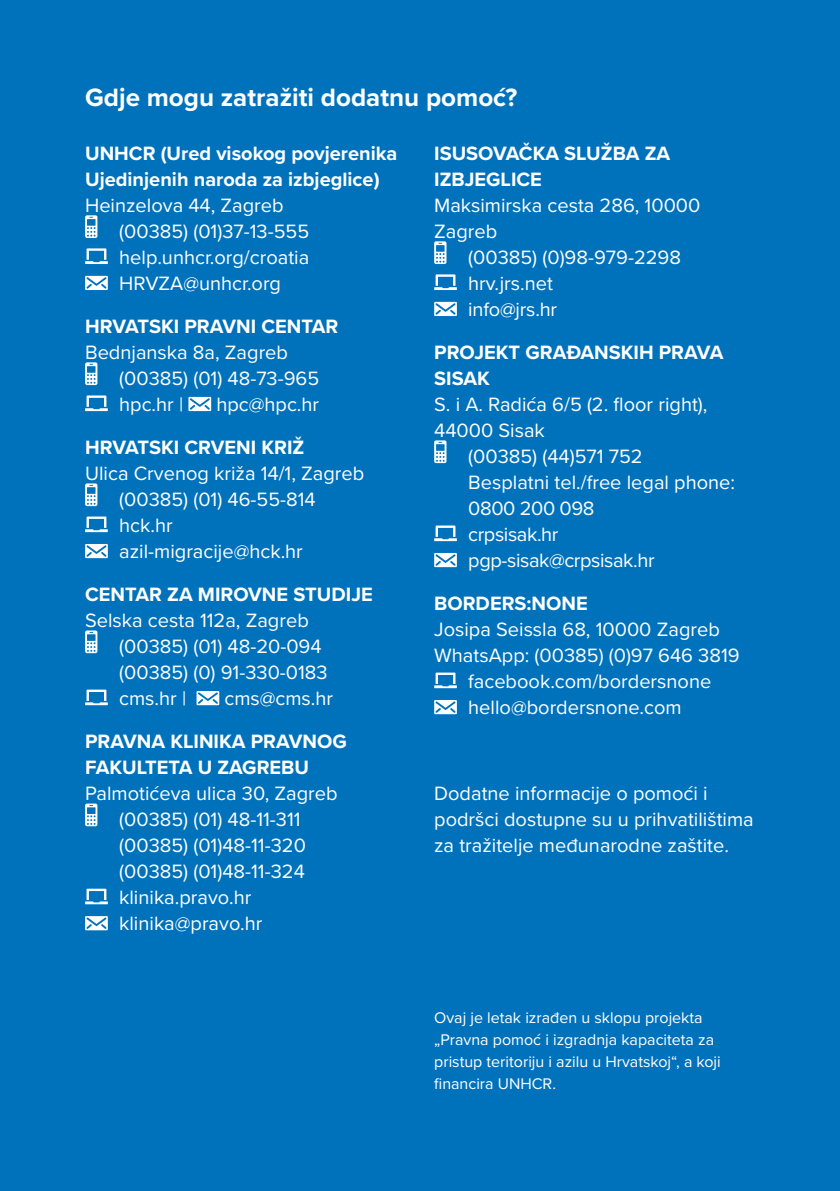
<style>
.page{position:relative;width:840px;height:1191px;background:#fff}
.page>*{position:absolute;margin:0;border:0;box-sizing:border-box;transform-origin:0 0}
.t1{font:700 26px "Proxima Nova";color:#fff}
.t2{font:20px/26px "Proxima Nova";color:#fff}
.t3{font:700 20px/26px "Proxima Nova";color:#fff}
.t4{font:20px "Proxima Nova";letter-spacing:-.02em;color:#fff}
.t5{font:16px/22px "Proxima Nova";color:#fff}
</style>
<div class="page">
<div style="left:0;top:0;width:839px;height:1191px;background:#0072bc"></div>
<svg style="left:85px;top:215px;width:12px;height:23px"></svg>
<svg style="left:85px;top:248px;width:23px;height:16px"></svg>
<svg style="left:85px;top:276px;width:23px;height:14px"></svg>
<svg style="left:85px;top:362px;width:12px;height:23px"></svg>
<svg style="left:85px;top:395px;width:23px;height:16px"></svg>
<svg style="left:188px;top:397px;width:23px;height:14px"></svg>
<svg style="left:85px;top:483px;width:12px;height:23px"></svg>
<svg style="left:85px;top:516px;width:23px;height:16px"></svg>
<svg style="left:85px;top:544px;width:23px;height:14px"></svg>
<svg style="left:85px;top:630px;width:12px;height:23px"></svg>
<svg style="left:85px;top:689px;width:23px;height:16px"></svg>
<svg style="left:196px;top:691px;width:23px;height:14px"></svg>
<svg style="left:85px;top:803px;width:12px;height:23px"></svg>
<svg style="left:85px;top:888px;width:23px;height:16px"></svg>
<svg style="left:85px;top:916px;width:23px;height:14px"></svg>
<svg style="left:434px;top:241px;width:12px;height:23px"></svg>
<svg style="left:434px;top:274px;width:22px;height:16px"></svg>
<svg style="left:434px;top:302px;width:22px;height:14px"></svg>
<svg style="left:434px;top:440px;width:12px;height:23px"></svg>
<svg style="left:434px;top:525px;width:22px;height:16px"></svg>
<svg style="left:434px;top:553px;width:22px;height:14px"></svg>
<svg style="left:434px;top:672px;width:22px;height:16px"></svg>
<svg style="left:434px;top:700px;width:22px;height:14px"></svg>
<h1 class="t1" style="left:85px;top:78px;width:433px">Gdje mogu zatražiti dodatnu pomoć?</h1>
<p class="t3" style="left:85px;top:140px;width:314px">UNHCR (Ured visokog povjerenika<br>Ujedinjenih naroda za izbjeglice)</p>
<p class="t2" style="left:119px;top:191px;width:191px;text-indent:-34px">Heinzelova 44, Zagreb (00385) (01)37-13-555 help.unhcr.org/croatia<br>HRVZA@unhcr.org</p>
<p class="t3" style="left:85px;top:313px;width:255px">HRVATSKI PRAVNI CENTAR</p>
<p class="t2" style="left:119px;top:338px;width:201px;text-indent:-34px">Bednjanska 8a, Zagreb (00385) (01) 48-73-965 hpc.hr |</p>
<p class="t3" style="left:434px;top:140px;width:237px">ISUSOVAČKA SLUŽBA ZA<br>IZBJEGLICE</p>
<p class="t2" style="left:434px;top:191px;width:267px">Maksimirska cesta 286, 10000<br>Zagreb</p>
<p class="t2" style="left:468px;top:243px;width:214px">(00385) (0)98-979-2298 hrv.jrs.net<br>info@jrs.hr</p>
<p class="t3" style="left:434px;top:339px;width:290px">PROJEKT GRAĐANSKIH PRAVA<br>SISAK</p>
<p class="t2" style="left:434px;top:390px;width:275px">S. i A. Radića 6/5 (2. floor right),</p>
<p class="t2" style="left:434px;top:416px;width:112px">44000 Sisak</p>
<p class="t2" style="left:468px;top:442px;width:176px">(00385) (44)571 752</p>
<p class="t2" style="left:468px;top:468px;width:268px">Besplatni tel./free legal phone:</p>
<p class="t4" style="left:468px;top:493px;width:128px">0800 200 098</p>
<p class="t4" style="left:468px;top:519px;width:92px">crpsisak.hr</p>
<p class="t4" style="left:468px;top:545px;width:188px">pgp-sisak@crpsisak.hr</p>
<p class="t3" style="left:434px;top:590px;width:155px">BORDERS:NONE</p>
<p class="t2" style="left:434px;top:615px;width:287px">Josipa Seissla 68, 10000 Zagreb</p>
<p class="t2" style="left:434px;top:641px;width:307px">WhatsApp: (00385) (0)97 646 3819</p>
<p class="t2" style="left:468px;top:667px;width:244px">facebook.com/bordersnone</p>
<p class="t2" style="left:468px;top:693px;width:215px">hello@bordersnone.com</p>
<p class="t2" style="left:216px;top:390px;width:104px">hpc@hpc.hr</p>
<p class="t3" style="left:85px;top:434px;width:221px">HRVATSKI CRVENI KRIŽ</p>
<p class="t2" style="left:119px;top:459px;width:246px;text-indent:-34px">Ulica Crvenog križa 14/1, Zagreb (00385) (01) 46-55-814 hck.hr<br>azil-migracije@hck.hr</p>
<p class="t3" style="left:85px;top:581px;width:289px">CENTAR ZA MIROVNE STUDIJE</p>
<p class="t2" style="left:119px;top:606px;width:210px;text-indent:-34px">Selska cesta 112a, Zagreb (00385) (01) 48-20-094 (00385) (0) 91-330-0183 cms.hr |</p>
<p class="t2" style="left:224px;top:684px;width:110px">cms@cms.hr</p>
<p class="t3" style="left:85px;top:728px;width:263px">PRAVNA KLINIKA PRAVNOG<br>FAKULTETA U ZAGREBU</p>
<p class="t2" style="left:119px;top:779px;width:220px;text-indent:-34px">Palmotićeva ulica 30, Zagreb (00385) (01) 48-11-311 (00385) (01)48-11-320 (00385) (01)48-11-324 klinika.pravo.hr klinika@pravo.hr</p>
<p class="t2" style="left:434px;top:779px;width:321px">Dodatne informacije o pomoći i podršci dostupne su u prihvatilištima za tražitelje međunarodne zaštite.</p>
<p class="t5" style="left:434px;top:1005px;width:288px">Ovaj je letak izrađen u sklopu projekta „Pravna pomoć i izgradnja kapaciteta za pristup teritoriju i azilu u Hrvatskoj“, a koji financira UNHCR.</p>
</div>
